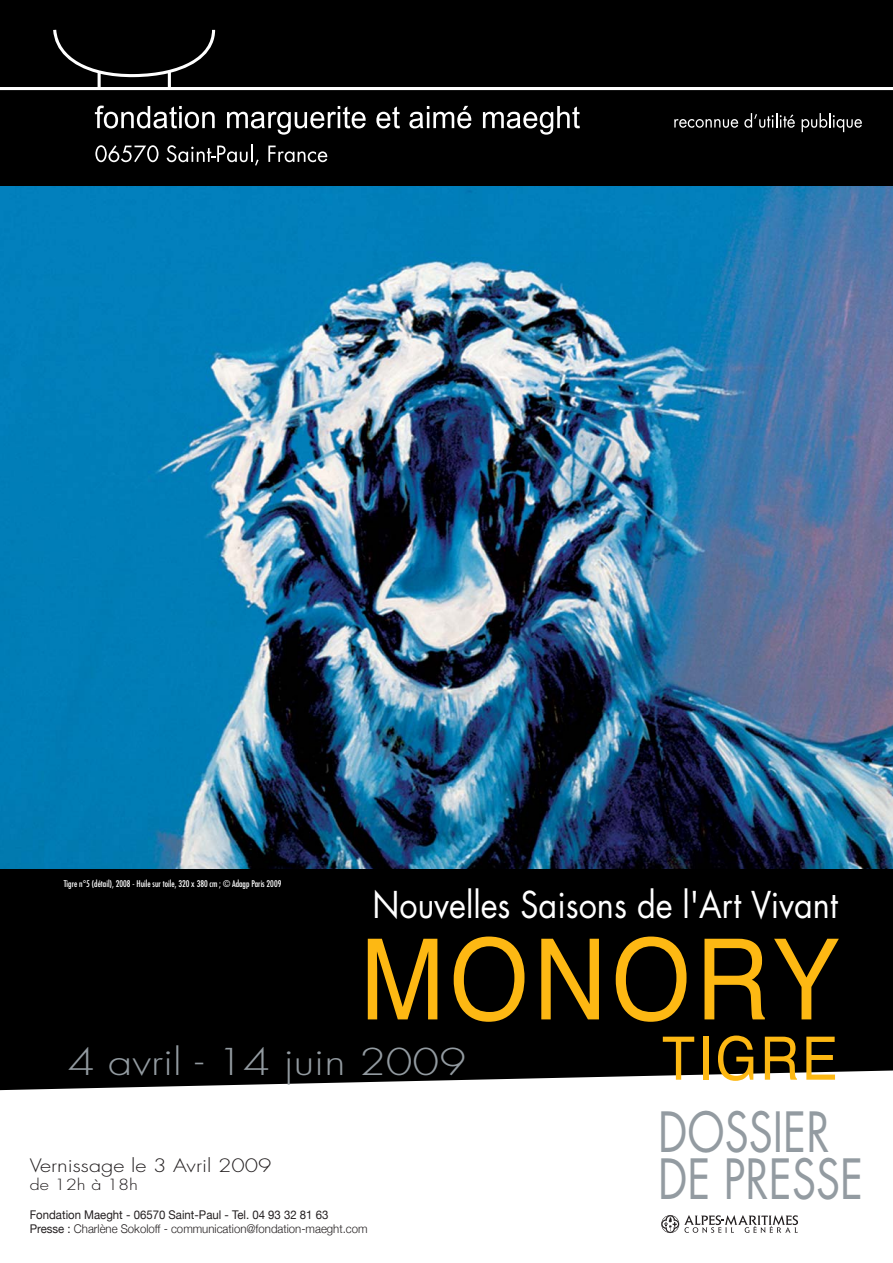
<style>
.page{position:relative;width:893px;height:1263px;background:#fff}
.page>*{position:absolute;margin:0;border:0;box-sizing:border-box;transform-origin:0 0}
.t1{font:112.5px "Helvetica";letter-spacing:.05em;color:#fdb813;scale:.9 1}
.t2{font:60px "Helvetica";letter-spacing:.05em;color:#fdb813;scale:.9 1}
.t3{font:54px/47px "Futura";color:#939ba1;scale:.8 1}
.t4{font:36px "Futura";color:#fff;scale:.9 1}
.t5{font:300 36px "Futura";color:#939ba1;scale:1.2 1}
.t6{font:300 18px "Futura";color:#231f20;scale:1.2 1}
.t7{font:300 15px "Futura";color:#231f20;scale:1.2 1}
.t8{font:12px/14.4px "Helvetica Neue";color:#231f20;scale:.95 1}
.t9{font:condensed 9px "Futura";color:#fff}
.s1{font-weight:300}
</style>
<div class="page">
<svg style="left:661px;top:1215px;width:137px;height:18px"></svg>
<div style="left:0;top:869px;width:893px;height:222px;background:#000"></div>
<img style="left:0;top:186px;width:893px;height:683px">
<div style="left:0;top:0;width:893px;height:186px;background:#000"></div>
<svg style="left:95px;top:106px;width:120px;height:22px"></svg>
<svg style="left:227px;top:106px;width:139px;height:29px"></svg>
<svg style="left:376px;top:106px;width:24px;height:22px"></svg>
<svg style="left:409px;top:106px;width:62px;height:22px"></svg>
<svg style="left:483px;top:106px;width:97px;height:29px"></svg>
<svg style="left:95px;top:145px;width:63px;height:17px"></svg>
<svg style="left:167px;top:144px;width:92px;height:22px"></svg>
<svg style="left:268px;top:146px;width:59px;height:16px"></svg>
<svg style="left:674px;top:119px;width:64px;height:9px"></svg>
<svg style="left:744px;top:113px;width:51px;height:15px"></svg>
<svg style="left:801px;top:113px;width:61px;height:19px"></svg>
<svg style="left:0;top:30px;width:893px;height:60px"></svg>
<p class="t9" style="left:64px;top:880px;width:219px">Tigre n°5 (détail), 2008 - Huile sur toile, 320 x 380 cm ; © Adagp Paris 2009</p>
<h3 class="t4" style="left:372px;top:888px;width:518px">Nouvelles Saisons de l'Art Vivant</h3>
<h1 class="t1" style="left:360px;top:933px;width:534px">MONORY</h1>
<h2 class="t2" style="left:662px;top:1034px;width:197px">TIGRE</h2>
<h3 class="t5" style="left:68px;top:1045px;width:333px">4 avril - 14 juin 2009</h3>
<h3 class="t6" style="left:30px;top:1157px;width:203px">Vernissage le 3 Avril 2009</h3>
<p class="t7" style="left:30px;top:1177px;width:92px">de 12h à 18h</p>
<p class="t8" style="left:30px;top:1207px;width:357px">Fondation Maeght - 06570 Saint-Paul - Tel. 04 93 32 81 63<br>Presse : <span class="s1">Charlène Sokoloff - communication@fondation-maeght.com</span></p>
<h3 class="t3" style="left:658px;top:1113px;width:258px">DOSSIER<br>DE PRESSE</h3>
</div>
